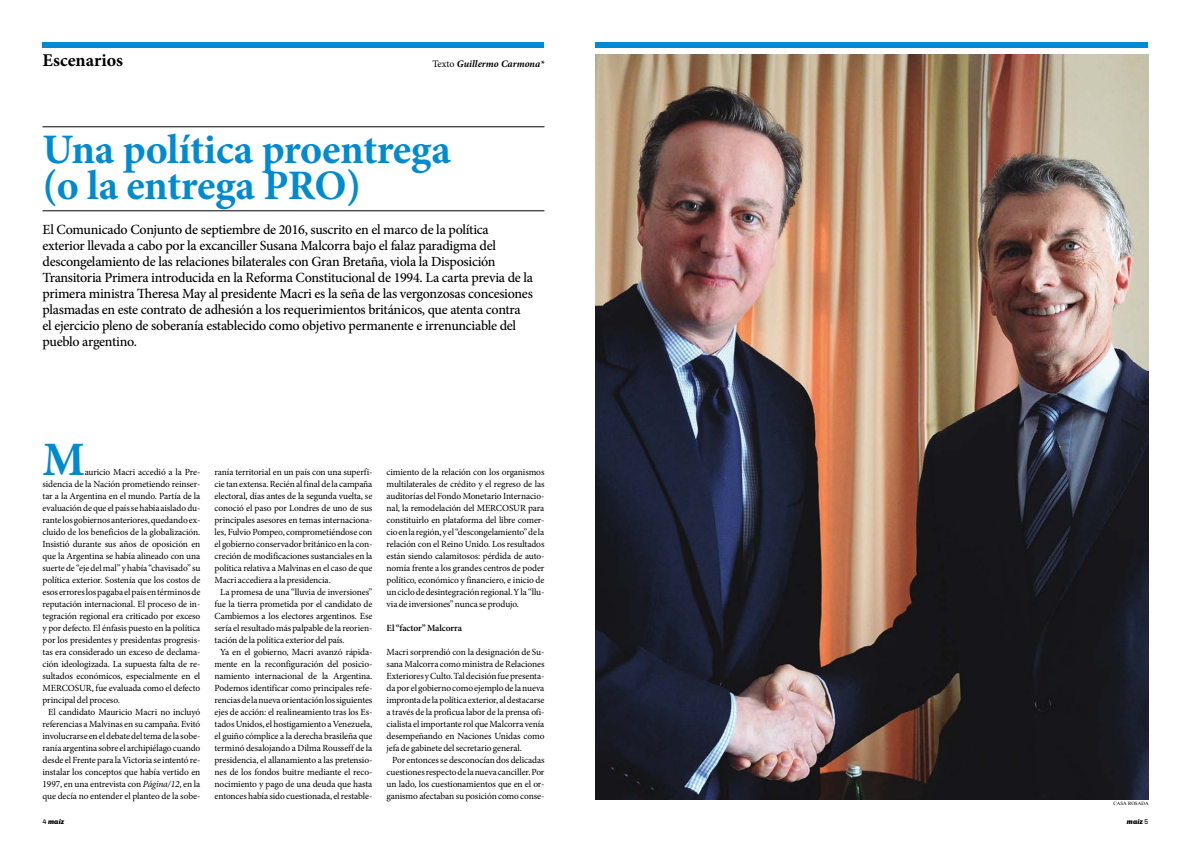
<style>
.page{position:relative;width:1191px;height:842px;background:#fff}
.page>*{position:absolute;margin:0;border:0;box-sizing:border-box;transform-origin:0 0}
.t1{font:700 48px "Minion Pro";color:#008bd0}
.t2{font:700 42px/36px "Minion Pro";letter-spacing:-.015em;color:#008bd0}
.t3{font:700 18px "Minion Pro";color:#000}
.t4{font:500 14px/16px "Minion Pro";letter-spacing:-.02em;color:#000}
.t5{font:italic 700 10px "Minion Pro";color:#000}
.t6{font:9.4px/12px "Minion Pro";letter-spacing:-.01em;color:#000;text-align:justify}
.t7{font:600 9.4px "Minion Pro";letter-spacing:-.01em;color:#000}
.t8{font:italic 900 7px "Chivo";color:#000}
.t9{font:5px "Times";color:#000}
.s1{font-weight:400;font-style:normal}
.s2{font-style:italic}
</style>
<div class="page">
<hr style="left:43px;top:127px;width:501px;height:1px;background:#000">
<hr style="left:43px;top:211px;width:501px;height:1px;background:#000">
<div style="left:43px;top:43px;width:501px;height:5px;background:#008bd0"></div>
<div style="left:595px;top:43px;width:553px;height:5px;background:#008bd0"></div>
<img style="left:595px;top:55px;width:553px;height:744px">
<h3 class="t3" style="left:43px;top:48px;width:82px">Escenarios</h3>
<p class="t5" style="left:432px;top:56px;width:113px"><span class="s1">Texto</span> Guillermo Carmona*</p>
<h2 class="t2" style="left:43px;top:131px;width:410px">Una política proentrega (o la entrega PRO)</h2>
<p class="t4" style="left:43px;top:222px;width:492px">El Comunicado Conjunto de septiembre de 2016, suscrito en el marco de la política exterior llevada a cabo por la excanciller Susana Malcorra bajo el falaz paradigma del descongelamiento de las relaciones bilaterales con Gran Bretaña, viola la Disposición Transitoria Primera introducida en la Reforma Constitucional de 1994. La carta previa de la primera ministra Theresa May al presidente Macri es la seña de las vergonzosas concesiones plasmadas en este contrato de adhesión a los requerimientos británicos, que atenta contra el ejercicio pleno de soberanía establecido como objetivo permanente e irrenunciable del pueblo argentino.</p>
<h1 class="t1" style="left:43px;top:425px;width:44px">M</h1>
<p class="t6" style="left:43px;top:466px;width:159px;text-indent:42px">auricio Macri accedió a la Pre&shy;sidencia de la Nación prometiendo reinser&shy;tar a la Argentina en el mundo. Partía de la evaluación de que el país se había aislado du&shy;rante los gobiernos anteriores, quedando ex&shy;cluido de los beneficios de la globalización.<br>Insistió durante sus años de oposición en que la Argentina se había alineado con una suerte de “eje del mal” y había “chavisado” su política exterior. Sostenía que los costos de esos errores los pagaba el país en términos de reputación internacional. El proceso de in&shy;tegración regional era criticado por exceso y por defecto. El énfasis puesto en la política por los presidentes y presidentas progresis&shy;tas era considerado un exceso de declama&shy;ción ideologizada. La supuesta falta de re&shy;sultados económicos, especialmente en el MERCOSUR, fue evaluada como el defecto principal del proceso.</p>
<p class="t6" style="left:43px;top:706px;width:159px;text-indent:6px">El candidato Mauricio Macri no incluyó referencias a Malvinas en su campaña. Evitó involucrarse en el debate del tema de la sobe&shy;ranía argentina sobre el archipiélago cuando desde el Frente para la Victoria se intentó re&shy;instalar los conceptos que había vertido en 1997, en una entrevista con <span class="s2">Página/12</span>, en la que decía no entender el planteo de la sobe-</p>
<p class="t6" style="left:214px;top:466px;width:159px">ranía territorial en un país con una superfi&shy;cie tan extensa. Recién al final de la campaña electoral, días antes de la segunda vuelta, se conoció el paso por Londres de uno de sus principales asesores en temas internaciona&shy;les, Fulvio Pompeo, comprometiéndose con el gobierno conservador británico en la con&shy;creción de modificaciones sustanciales en la política relativa a Malvinas en el caso de que Macri accediera a la presidencia.</p>
<p class="t6" style="left:214px;top:586px;width:159px;text-indent:6px">La promesa de una “lluvia de inversiones” fue la tierra prometida por el candidato de Cambiemos a los electores argentinos. Ese sería el resultado más palpable de la reorien&shy;tación de la política exterior del país.</p>
<p class="t6" style="left:214px;top:646px;width:159px;text-indent:6px">Ya en el gobierno, Macri avanzó rápida&shy;mente en la reconfiguración del posicio&shy;namiento internacional de la Argentina.<br>Podemos identificar como principales refe&shy;rencias de la nueva orientación los siguientes ejes de acción: el realineamiento tras los Es&shy;tados Unidos, el hostigamiento a Venezuela, el guiño cómplice a la derecha brasileña que terminó desalojando a Dilma Rousseff de la presidencia, el allanamiento a las pretensio&shy;nes de los fondos buitre mediante el reco&shy;nocimiento y pago de una deuda que hasta entonces había sido cuestionada, el restable-</p>
<p class="t6" style="left:386px;top:466px;width:159px">cimiento de la relación con los organismos multilaterales de crédito y el regreso de las auditorías del Fondo Monetario Internacio&shy;nal, la remodelación del MERCOSUR para constituirlo en plataforma del libre comer&shy;cio en la región, y el “descongelamiento” de la relación con el Reino Unido. Los resultados están siendo calamitosos: pérdida de auto&shy;nomía frente a los grandes centros de poder político, económico y financiero, e inicio de un ciclo de desintegración regional. Y la “llu&shy;via de inversiones” nunca se produjo.</p>
<p class="t7" style="left:386px;top:621px;width:77px">El “factor” Malcorra</p>
<p class="t6" style="left:386px;top:646px;width:159px">Macri sorprendió con la designación de Su&shy;sana Malcorra como ministra de Relaciones Exteriores y Culto. Tal decisión fue presenta&shy;da por el gobierno como ejemplo de la nueva impronta de la política exterior, al destacarse a través de la proficua labor de la prensa ofi&shy;cialista el importante rol que Malcorra venía desempeñando en Naciones Unidas como jefa de gabinete del secretario general.</p>
<p class="t6" style="left:386px;top:754px;width:159px;text-indent:6px">Por entonces se desconocían dos delicadas cuestiones respecto de la nueva canciller. Por un lado, los cuestionamientos que en el or&shy;ganismo afectaban su posición como conse-</p>
<p class="t9" style="left:1113px;top:800px;width:37px">CASA ROSADA</p>
<p class="t8" style="left:42px;top:818px;width:23px"><span class="s1">4</span> maíz</p>
<p class="t8" style="left:1127px;top:817px;width:23px">maíz <span class="s1">5</span></p>
</div>
